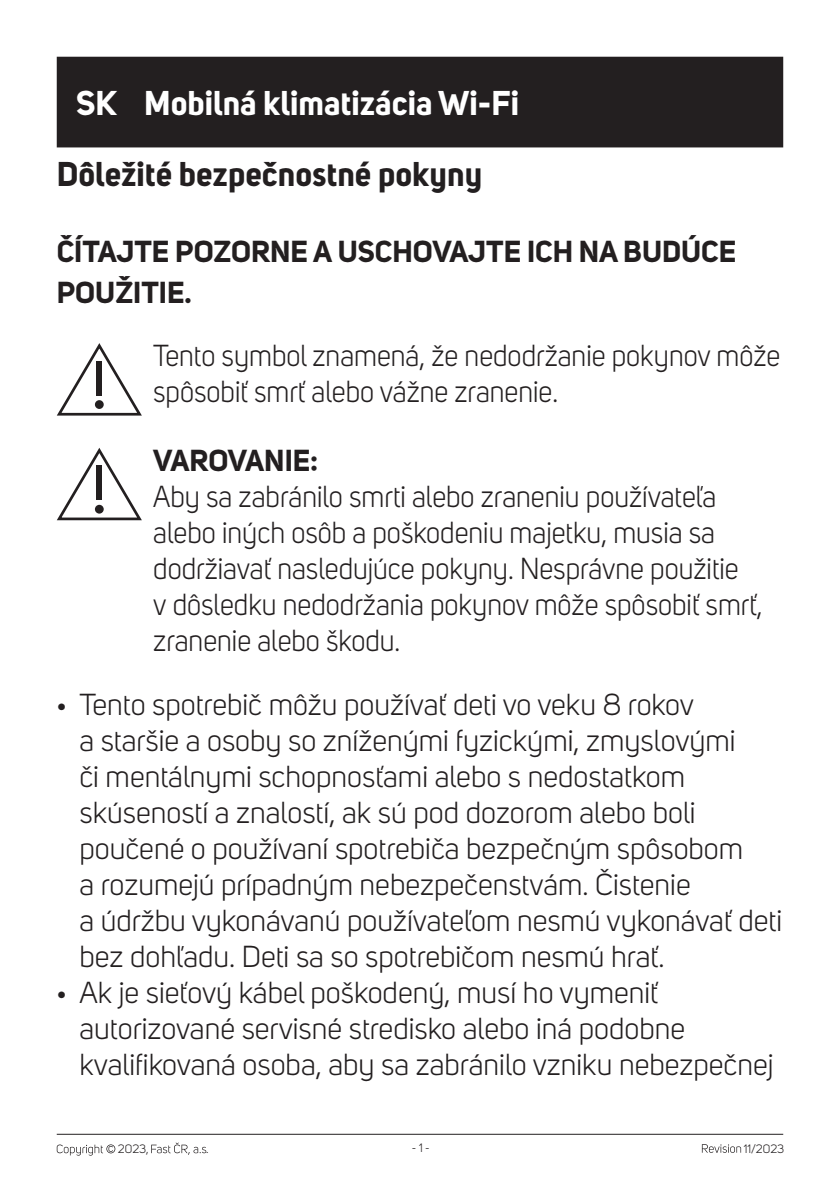
<style>
.page{position:relative;width:840px;height:1191px;background:#fff}
.page>*{position:absolute;margin:0;border:0;box-sizing:border-box;transform-origin:0 0}
.BEZPEČNOST_-_NÁZEV_PRODUKTU{font:700 34px "Uni Sans";color:#fff}
.NADPIS_17_b{font:700 34px "Uni Sans";color:#231f20}
.BEZPEČNOST_text{font:30px/36px "Uni Sans";color:#231f20}
.BEZPEČNOST_text-2{font:30px/36px "Uni Sans";color:#231f20;scale:.94 1}
.NADPIS_17_b-2{font:700 30px/40.8px "Uni Sans";color:#231f20}
.BEZPEČNOST_bold{font:700 30px "Uni Sans";color:#231f20}
.t1{font:12px "Uni Sans";color:#231f20}
.s1{font-size:23px}
</style>
<div class="page">
<hr style="left:57px;top:1133px;width:725px;height:1px;background:#231f20">
<svg style="left:701px;top:1144px;width:39px;height:8px"></svg>
<svg style="left:57px;top:1144px;width:58px;height:11px"></svg>
<svg style="left:151px;top:1142px;width:55px;height:12px"></svg>
<div style="left:57px;top:57px;width:725px;height:90px;background:#231f20"></div>
<svg style="left:57px;top:343px;width:85px;height:72px"></svg>
<div style="left:96px;top:361px;width:6px;height:34px;background:#231f20"></div>
<div style="left:95px;top:400px;width:9px;height:9px;background:#231f20;border-radius:50%"></div>
<svg style="left:57px;top:448px;width:85px;height:72px"></svg>
<div style="left:96px;top:465px;width:6px;height:35px;background:#231f20"></div>
<div style="left:95px;top:505px;width:9px;height:8px;background:#231f20;border-radius:50%"></div>
<p class="BEZPEČNOST_-_NÁZEV_PRODUKTU" style="left:76px;top:82px;width:42px">SK</p>
<p class="BEZPEČNOST_-_NÁZEV_PRODUKTU" style="left:144px;top:82px;width:376px">Mobilná klimatizácia Wi-Fi</p>
<p class="NADPIS_17_b" style="left:57px;top:153px;width:427px">Dôležité bezpečnostné pokyny</p>
<p class="NADPIS_17_b-2" style="left:57px;top:231px;width:680px">ČÍTAJTE POZORNE A USCHOVAJTE ICH NA BUDÚCE<br>POUŽITIE.</p>
<p class="BEZPEČNOST_text-2" style="left:153px;top:338px;width:668px">Tento symbol znamená, že nedodržanie pokynov môže spôsobiť smrť alebo vážne zranenie.</p>
<p class="BEZPEČNOST_bold" style="left:153px;top:442px;width:166px">VAROVANIE:</p>
<p class="BEZPEČNOST_text-2" style="left:153px;top:479px;width:649px">Aby sa zabránilo smrti alebo zraneniu používateľa alebo iných osôb a poškodeniu majetku, musia sa dodržiavať nasledujúce pokyny. Nesprávne použitie<br>v dôsledku nedodržania pokynov môže spôsobiť smrť, zranenie alebo škodu.</p>
<p class="BEZPEČNOST_text" style="left:79px;top:687px;width:704px;text-indent:-23px"><span class="s1">•</span> Tento spotrebič môžu používať deti vo veku 8 rokov<br>a staršie a osoby so zníženými fyzickými, zmyslovými<br>či mentálnymi schopnosťami alebo s nedostatkom skúseností a znalostí, ak sú pod dozorom alebo boli poučené o používaní spotrebiča bezpečným spôsobom<br>a rozumejú prípadným nebezpečenstvám. Čistenie<br>a údržbu vykonávanú používateľom nesmú vykonávať deti bez dohľadu. Deti sa so spotrebičom nesmú hrať.</p>
<p class="BEZPEČNOST_text" style="left:79px;top:975px;width:695px;text-indent:-23px"><span class="s1">•</span> Ak je sieťový kábel poškodený, musí ho vymeniť autorizované servisné stredisko alebo iná podobne kvalifikovaná osoba, aby sa zabránilo vzniku nebezpečnej</p>
<p class="t1" style="left:118px;top:1142px;width:32px">2023,</p>
<p class="t1" style="left:206px;top:1142px;width:4px">.</p>
<p class="t1" style="left:411px;top:1141px;width:19px">- 1 -</p>
<p class="t1" style="left:743px;top:1141px;width:42px">11/2023</p>
</div>
